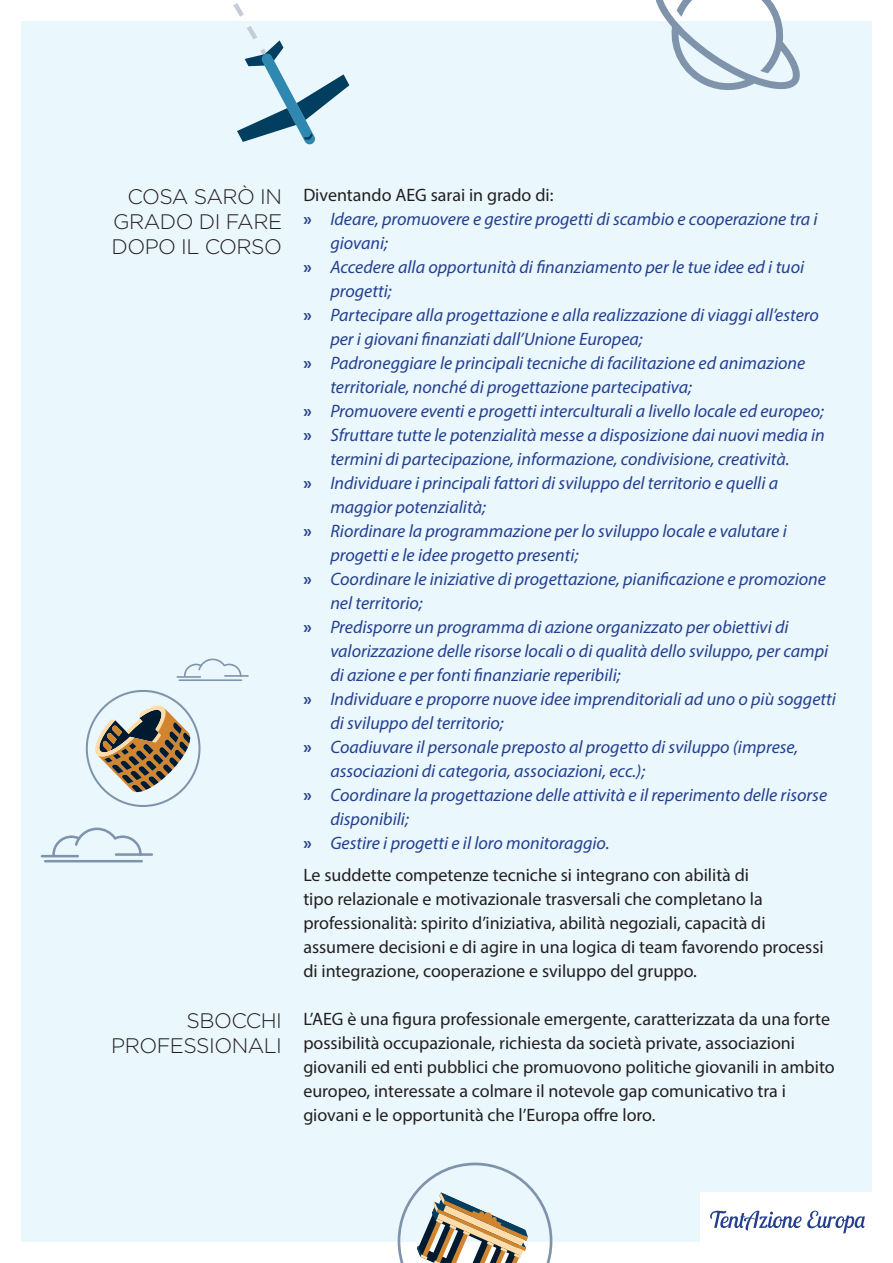
<style>
.page{position:relative;width:893px;height:1263px;background:#fff}
.page>*{position:absolute;margin:0;border:0;box-sizing:border-box;transform-origin:0 0}
.t1{font:300 21px "Gotham";color:#231f20}
.t2{font:italic 18px "Myriad Pro";color:#253f8e}
.t3{font:18px/24px "Myriad Pro";color:#231f20}
.s1{font-weight:700;font-style:normal}
</style>
<div class="page">
<div style="left:21px;top:21px;width:851px;height:1221px;background:#eaf7fd"></div>
<div style="left:700px;top:1192px;width:172px;height:50px;background:#fff"></div>
<svg style="left:710px;top:1211px;width:91px;height:19px"></svg>
<svg style="left:807px;top:1211px;width:58px;height:22px"></svg>
<svg style="left:233px;top:3px;width:116px;height:142px"></svg>
<svg style="left:398px;top:1162px;width:154px;height:101px"></svg>
<svg style="left:184px;top:658px;width:57px;height:18px"></svg>
<hr style="left:224px;top:675px;width:25px;height:2px;background:#7f94ab">
<hr style="left:176px;top:676px;width:25px;height:2px;background:#7f94ab">
<hr style="left:179px;top:679px;width:63px;height:2px;background:#7f94ab">
<svg style="left:52px;top:827px;width:90px;height:28px"></svg>
<hr style="left:115px;top:853px;width:38px;height:3px;background:#7f94ab">
<hr style="left:41px;top:855px;width:38px;height:2px;background:#7f94ab">
<hr style="left:44px;top:860px;width:99px;height:2px;background:#7f94ab">
<svg style="left:86px;top:690px;width:114px;height:117px"></svg>
<svg style="left:656px;top:0;width:144px;height:91px"></svg>
<p class="t1" style="left:128px;top:183px;width:31px">COSA</p>
<p class="t1" style="left:194px;top:183px;width:15px">SAR</p>
<p class="t1" style="left:237px;top:183px;width:33px">Ò IN</p>
<p class="t1" style="left:113px;top:208px;width:17px">GRADO</p>
<p class="t1" style="left:199px;top:208px;width:42px">DI FARE</p>
<p class="t1" style="left:111px;top:234px;width:17px">DOPO</p>
<p class="t1" style="left:181px;top:234px;width:40px">IL CORSO</p>
<p class="t1" style="left:186px;top:1007px;width:27px">SBOCCHI</p>
<p class="t1" style="left:111px;top:1033px;width:14px">PROFESSIONALI</p>
<p class="t3" style="left:303px;top:182px;width:252px">Diventando AEG sarai in grado di:</p>
<p class="t2" style="left:303px;top:207px;width:516px"><span class="s1">»</span> Ideare, promuovere e gestire progetti di scambio e cooperazione tra i</p>
<p class="t2" style="left:330px;top:231px;width:59px">giovani;</p>
<p class="t2" style="left:303px;top:255px;width:502px"><span class="s1">»</span> Accedere alla opportunità di finanziamento per le tue idee ed i tuoi</p>
<p class="t2" style="left:330px;top:279px;width:63px">progetti;</p>
<p class="t2" style="left:303px;top:303px;width:517px"><span class="s1">»</span> Partecipare alla progettazione e alla realizzazione di viaggi all’estero</p>
<p class="t2" style="left:330px;top:327px;width:314px">per i giovani finanziati dall’Unione Europea;</p>
<p class="t2" style="left:303px;top:351px;width:503px"><span class="s1">»</span> Padroneggiare le principali tecniche di facilitazione ed animazione</p>
<p class="t2" style="left:330px;top:375px;width:363px">territoriale, nonché di progettazione partecipativa;</p>
<p class="t2" style="left:303px;top:399px;width:522px"><span class="s1">»</span> Promuovere eventi e progetti interculturali a livello locale ed europeo;</p>
<p class="t2" style="left:303px;top:423px;width:523px"><span class="s1">»</span> Sfruttare tutte le potenzialità messe a disposizione dai nuovi media in</p>
<p class="t2" style="left:330px;top:447px;width:461px">termini di partecipazione, informazione, condivisione, creatività.</p>
<p class="t2" style="left:303px;top:471px;width:476px"><span class="s1">»</span> Individuare i principali fattori di sviluppo del territorio e quelli a</p>
<p class="t2" style="left:330px;top:495px;width:157px">maggior potenzialità;</p>
<p class="t2" style="left:303px;top:519px;width:485px"><span class="s1">»</span> Riordinare la programmazione per lo sviluppo locale e valutare i</p>
<p class="t2" style="left:330px;top:543px;width:250px">progetti e le idee progetto presenti;</p>
<p class="t2" style="left:303px;top:567px;width:524px"><span class="s1">»</span> Coordinare le iniziative di progettazione, pianificazione e promozione</p>
<p class="t2" style="left:330px;top:591px;width:94px">nel territorio;</p>
<p class="t2" style="left:303px;top:615px;width:487px"><span class="s1">»</span> Predisporre un programma di azione organizzato per obiettivi di</p>
<p class="t2" style="left:330px;top:639px;width:499px">valorizzazione delle risorse locali o di qualità dello sviluppo, per campi</p>
<p class="t2" style="left:330px;top:663px;width:292px">di azione e per fonti finanziarie reperibili;</p>
<p class="t2" style="left:303px;top:687px;width:534px"><span class="s1">»</span> Individuare e proporre nuove idee imprenditoriali ad uno o più soggetti</p>
<p class="t2" style="left:330px;top:711px;width:175px">di sviluppo del territorio;</p>
<p class="t2" style="left:303px;top:735px;width:496px"><span class="s1">»</span> Coadiuvare il personale preposto al progetto di sviluppo (imprese,</p>
<p class="t2" style="left:330px;top:759px;width:316px">associazioni di categoria, associazioni, ecc.);</p>
<p class="t2" style="left:303px;top:783px;width:525px"><span class="s1">»</span> Coordinare la progettazione delle attività e il reperimento delle risorse</p>
<p class="t2" style="left:330px;top:807px;width:80px">disponibili;</p>
<p class="t2" style="left:303px;top:831px;width:308px"><span class="s1">»</span> Gestire i progetti e il loro monitoraggio.</p>
<p class="t3" style="left:303px;top:863px;width:522px">Le suddette competenze tecniche si integrano con abilità di<br>tipo relazionale e motivazionale trasversali che completano la professionalità: spirito d’iniziativa, abilità negoziali, capacità di assumere decisioni e di agire in una logica di team favorendo processi di integrazione, cooperazione e sviluppo del gruppo.</p>
<p class="t3" style="left:303px;top:1006px;width:533px">L’AEG è una figura professionale emergente, caratterizzata da una forte possibilità occupazionale, richiesta da società private, associazioni giovanili ed enti pubblici che promuovono politiche giovanili in ambito europeo, interessate a colmare il notevole gap comunicativo tra i giovani e le opportunità che l’Europa offre loro.</p>
</div>
